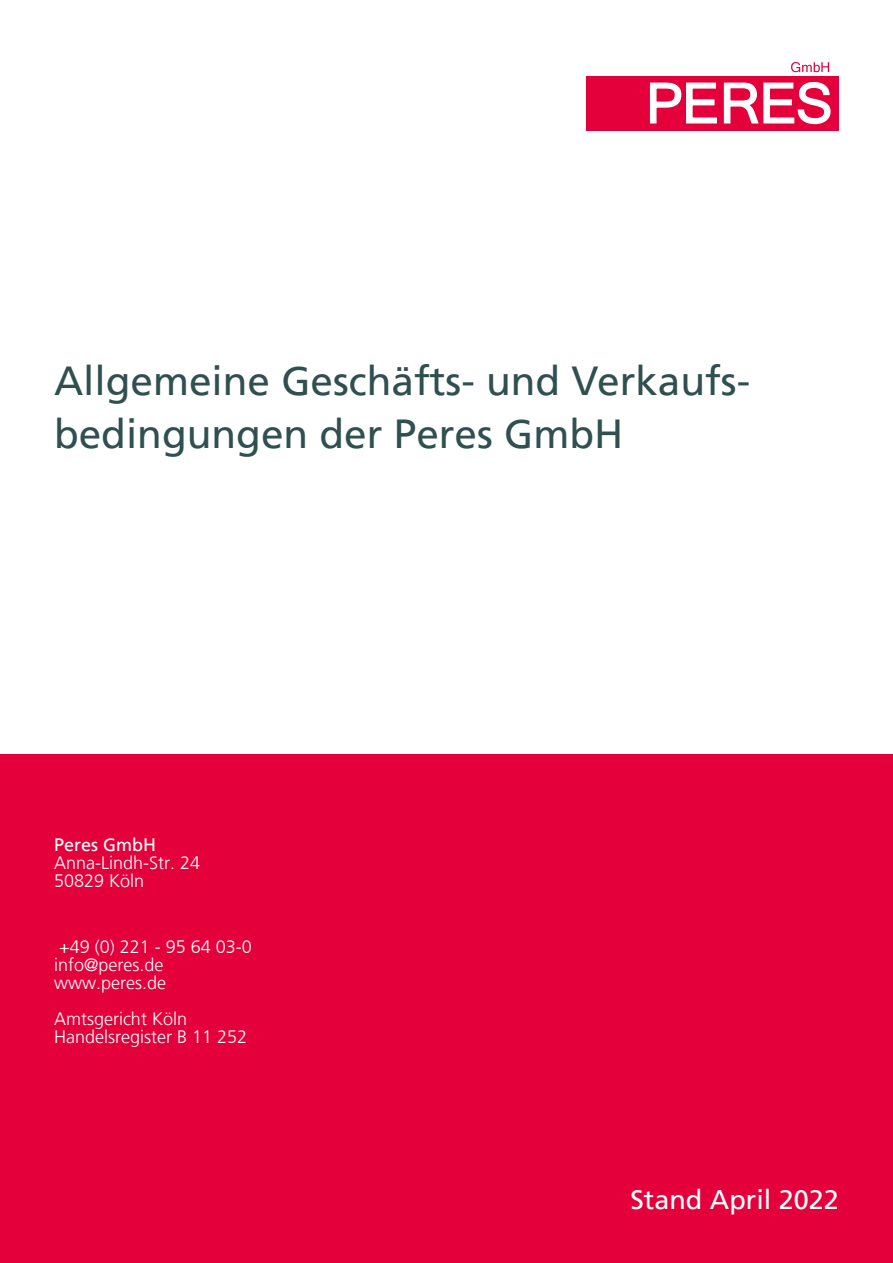
<style>
.page{position:relative;width:893px;height:1263px;background:#fff}
.page>*{position:absolute;margin:0;border:0;box-sizing:border-box;transform-origin:0 0}
.t1{font:40.5px/52.5px "Frutiger LT";color:#304f4f}
.t2{font:27px "Frutiger LT";color:#fff}
.t3{font:300 18px/18px "Frutiger LT";color:#fff}
.t4{font:18px "Frutiger LT";color:#fff}
</style>
<div class="page">
<div style="left:0;top:754px;width:893px;height:509px;background:#e4003a"></div>
<svg style="left:791px;top:62px;width:38px;height:10px"></svg>
<div style="left:587px;top:76px;width:252px;height:54px;background:#e4003a"></div>
<svg style="left:649px;top:81px;width:182px;height:44px"></svg>
<h1 class="t1" style="left:54px;top:355px;width:698px">Allgemeine Geschäfts- und Verkaufs&shy;bedingungen der Peres GmbH</h1>
<p class="t4" style="left:54px;top:834px;width:104px">Peres GmbH</p>
<p class="t3" style="left:54px;top:854px;width:148px">Anna-Lindh-Str. 24<br>50829 Köln</p>
<p class="t3" style="left:54px;top:938px;width:199px">+49 (0) 221 - 95 64 03-0 info@peres.de www.peres.de</p>
<p class="t3" style="left:54px;top:1010px;width:195px">Amtsgericht Köln<br>Handelsregister B 11 252</p>
<h2 class="t2" style="left:630px;top:1184px;width:210px">Stand April 2022</h2>
</div>
